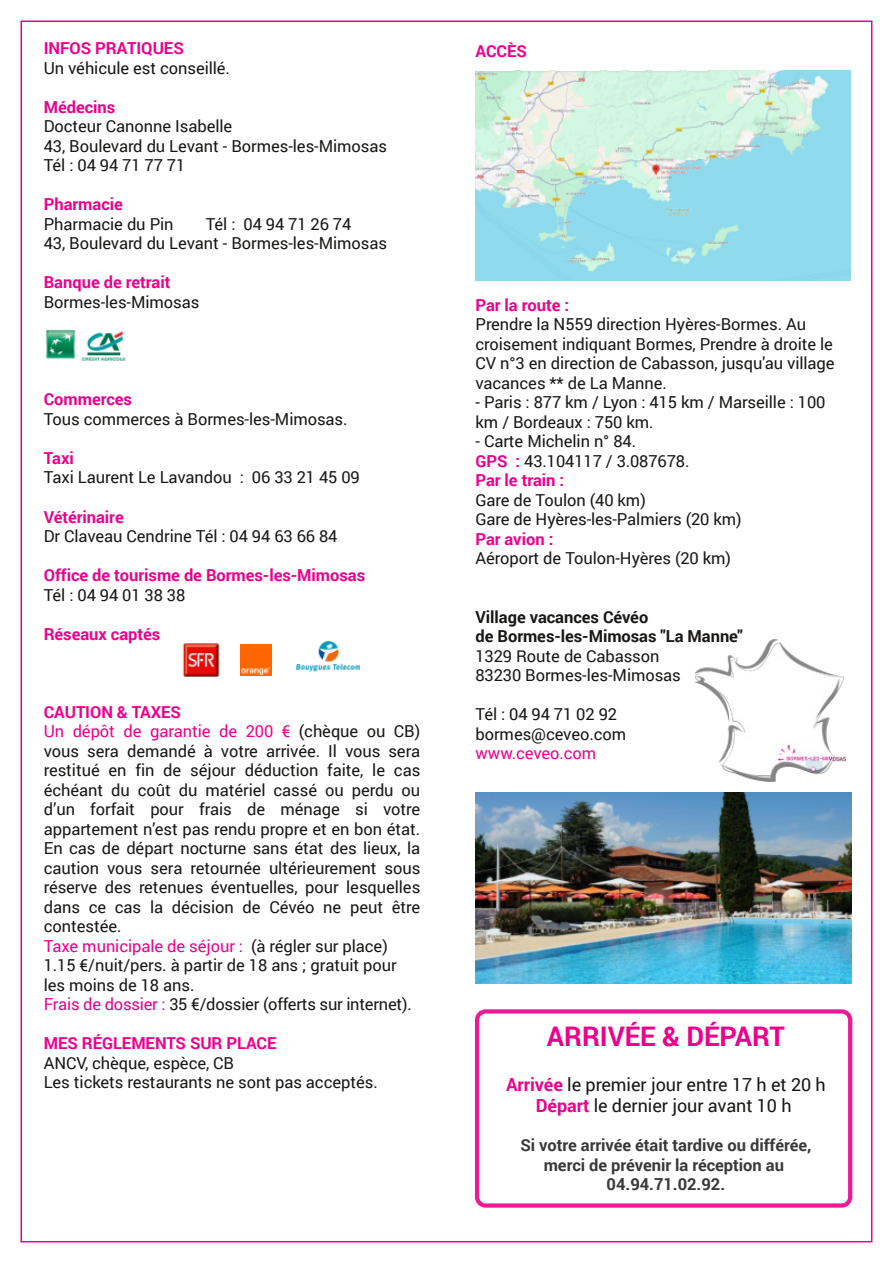
<style>
.page{position:relative;width:893px;height:1263px;background:#fff}
.page>*{position:absolute;margin:0;border:0;box-sizing:border-box;transform-origin:0 0}
.t1{font:700 27px "Roboto";color:#ec008c}
.t2{font:18px/21px "Roboto";color:#181715;text-align:center}
.t3{font:16.5px/19.5px "Roboto";letter-spacing:-.005em;color:#181715}
.t4{font:700 16.5px "Roboto";letter-spacing:-.005em;color:#ec008c}
.t5{font:700 16.5px/19.5px "Roboto";color:#3a3939;text-align:center}
.t6{font:700 16.5px/19.5px "Roboto";color:#181715}
.t7{font:16.5px "Roboto";letter-spacing:-.005em;color:#ec008c}
.s1{font-weight:700;color:#ec008c}
.s2{color:#ec008c}
</style>
<div class="page">
<div style="left:475px;top:1009px;width:377px;height:199px;border:4px solid #ec008c;border-radius:9px"></div>
<img style="left:182px;top:643px;width:38px;height:34px">
<img style="left:240px;top:644px;width:32px;height:31px">
<img style="left:296px;top:641px;width:64px;height:31px">
<img style="left:81px;top:331px;width:45px;height:30px">
<img style="left:46px;top:329px;width:29px;height:30px">
<img style="left:694px;top:639px;width:153px;height:143px">
<img style="left:475px;top:70px;width:375px;height:211px">
<img style="left:475px;top:792px;width:376px;height:192px">
<p class="t4" style="left:44px;top:37px;width:142px">INFOS PRATIQUES</p>
<p class="t3" style="left:44px;top:58px;width:188px">Un véhicule est conseillé.</p>
<p class="t4" style="left:44px;top:96px;width:73px">Médecins</p>
<p class="t3" style="left:44px;top:116px;width:345px">Docteur Canonne Isabelle<br>43, Boulevard du Levant - Bormes-les-Mimosas<br>Tél : 04 94 71 77 71</p>
<p class="t4" style="left:44px;top:193px;width:81px">Pharmacie</p>
<p class="t3" style="left:44px;top:214px;width:131px">Pharmacie du Pin</p>
<p class="t3" style="left:44px;top:214px;width:345px;text-indent:162px">Tél : 04 94 71 26 74<br>43, Boulevard du Levant - Bormes-les-Mimosas</p>
<p class="t4" style="left:44px;top:271px;width:128px">Banque de retrait</p>
<p class="t3" style="left:44px;top:292px;width:157px">Bormes-les-Mimosas</p>
<p class="t4" style="left:44px;top:388px;width:90px">Commerces</p>
<p class="t3" style="left:44px;top:409px;width:305px">Tous commerces à Bormes-les-Mimosas.</p>
<p class="t4" style="left:44px;top:447px;width:32px">Taxi</p>
<p class="t3" style="left:44px;top:467px;width:318px">Taxi Laurent Le Lavandou : 06 33 21 45 09</p>
<p class="t4" style="left:44px;top:505px;width:81px">Vétérinaire</p>
<p class="t3" style="left:44px;top:526px;width:295px">Dr Claveau Cendrine Tél : 04 94 63 66 84</p>
<p class="t4" style="left:44px;top:564px;width:323px">Office de tourisme de Bormes-les-Mimosas</p>
<p class="t3" style="left:44px;top:584px;width:143px">Tél : 04 94 01 38 38</p>
<p class="t4" style="left:44px;top:622px;width:118px">Réseaux captés</p>
<p class="t3" style="left:44px;top:701px;width:378px"><span class="s1">CAUTION &amp; TAXES<br></span><span class="s2">Un dépôt de garantie de 200 €</span> (chèque ou CB) vous sera demandé à votre arrivée. Il vous sera restitué en fin de séjour déduction faite, le cas échéant du coût du matériel cassé ou perdu ou d’un forfait pour frais de ménage si votre appartement n’est pas rendu propre et en bon état.<br>En cas de départ nocturne sans état des lieux, la caution vous sera retournée ultérieurement sous réserve des retenues éventuelles, pour lesquelles dans ce cas la décision de Cévéo ne peut être contestée.<br><span class="s2">Taxe municipale de séjour :</span> (à régler sur place)<br>1.15 €/nuit/pers. à partir de 18 ans ; gratuit pour les moins de 18 ans.<br><span class="s2">Frais de dossier :</span> 35 €/dossier (offerts sur internet).</p>
<p class="t4" style="left:44px;top:1032px;width:234px">MES RÉGLEMENTS SUR PLACE</p>
<p class="t3" style="left:44px;top:1052px;width:335px">ANCV, chèque, espèce, CB<br>Les tickets restaurants ne sont pas acceptés.</p>
<p class="t4" style="left:475px;top:40px;width:53px">ACCÈS</p>
<p class="t4" style="left:475px;top:293px;width:95px">Par la route :</p>
<p class="t3" style="left:475px;top:314px;width:361px">Prendre la N559 direction Hyères-Bormes. Au croisement indiquant Bormes, Prendre à droite le CV n°3 en direction de Cabasson, jusqu'au village vacances ** de La Manne.</p>
<p class="t3" style="left:475px;top:392px;width:351px">- Paris : 877 km / Lyon : 415 km / Marseille : 100 km / Bordeaux : 750 km.</p>
<p class="t3" style="left:475px;top:431px;width:215px">- Carte Michelin n° 84.<br><span class="s1">GPS :</span> 43.104117 / 3.087678.<br><span class="s1">Par le train :</span></p>
<p class="t3" style="left:475px;top:490px;width:268px">Gare de Toulon (40 km)<br>Gare de Hyères-les-Palmiers (20 km)</p>
<p class="t4" style="left:475px;top:527px;width:79px">Par avion :</p>
<p class="t3" style="left:475px;top:548px;width:257px">Aéroport de Toulon-Hyères (20 km)</p>
<p class="t6" style="left:475px;top:607px;width:269px">Village vacances Cévéo<br>de Bormes-les-Mimosas "La Manne"</p>
<p class="t3" style="left:475px;top:646px;width:207px">1329 Route de Cabasson<br>83230 Bormes-les-Mimosas</p>
<p class="t3" style="left:475px;top:704px;width:152px">Tél : 04 94 71 02 92 bormes@ceveo.com</p>
<p class="t7" style="left:475px;top:742px;width:122px">www.ceveo.com</p>
<h1 class="t1" style="left:547px;top:1018px;width:239px">ARRIVÉE &amp; DÉPART</h1>
<p class="t2" style="left:506px;top:1074px;width:321px"><span class="s1">Arrivée</span> le premier jour entre 17 h et 20 h<br><span class="s1">Départ</span> le dernier jour avant 10 h</p>
<p class="t5" style="left:520px;top:1135px;width:293px">Si votre arrivée était tardive ou différée, merci de prévenir la réception au<br>04.94.71.02.92.</p>
</div>
